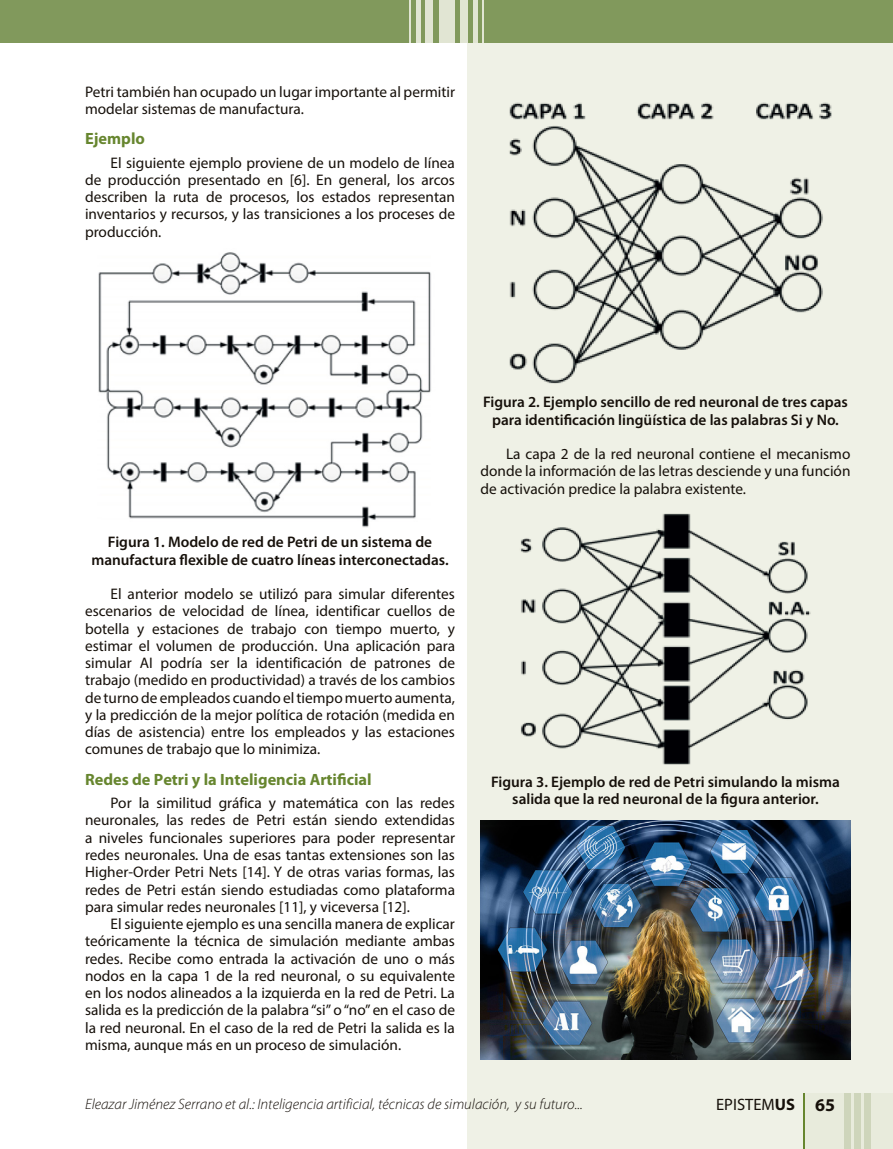
<style>
.page{position:relative;width:893px;height:1149px;background:#fff}
.page>*{position:absolute;margin:0;border:0;box-sizing:border-box;transform-origin:0 0}
.t1{font:16.5px "Myriad Pro";color:#16100a}
.t2{font:700 16.35px "Myriad Pro";color:#67862f}
.t3{font:15.3px/17.2px "Myriad Pro";color:#16100a;text-align:justify}
.t4{font:600 15.3px/17.2px "Myriad Pro";color:#16100a;text-align:center}
.t5{font:italic 300 15px "Myriad Pro";color:#16100a}
.s1{font-weight:700}
.s2{font-weight:700;font-size:18px}
</style>
<div class="page">
<div style="left:468px;top:0;width:425px;height:1148px;background:#eff1e6"></div>
<div style="left:0;top:0;width:893px;height:43px;background:#81995c"></div>
<div style="left:439px;top:0;width:16px;height:43px;background:#e1e5d3"></div>
<div style="left:460px;top:0;width:8px;height:43px;background:#e1e5d3"></div>
<div style="left:426px;top:0;width:7px;height:43px;background:#e1e5d3"></div>
<hr style="left:473px;top:0;width:4px;height:43px;background:#e1e5d3">
<hr style="left:482px;top:0;width:2px;height:43px;background:#e1e5d3">
<hr style="left:409px;top:0;width:1px;height:43px;background:#e1e5d3">
<hr style="left:416px;top:0;width:4px;height:43px;background:#e1e5d3">
<img style="left:480px;top:820px;width:370px;height:239px">
<img style="left:98px;top:252px;width:333px;height:276px">
<img style="left:509px;top:102px;width:323px;height:282px">
<img style="left:520px;top:513px;width:291px;height:252px">
<div style="left:804px;top:1092px;width:89px;height:56px;background:#e8ebdc"></div>
<div style="left:845px;top:1092px;width:6px;height:56px;background:#ced5bb"></div>
<div style="left:854px;top:1092px;width:6px;height:56px;background:#ced5bb"></div>
<div style="left:864px;top:1092px;width:6px;height:56px;background:#ced5bb"></div>
<hr style="left:804px;top:1092px;width:1px;height:56px;background:#67862f">
<p class="t3" style="left:85px;top:83px;width:371px">Petri también han ocupado un lugar importante al permitir modelar sistemas de manufactura.</p>
<p class="t2" style="left:85px;top:128px;width:61px">Ejemplo</p>
<p class="t3" style="left:85px;top:153px;width:371px;text-indent:26px">El siguiente ejemplo proviene de un modelo de línea de producción presentado en [6]. En general, los arcos describen la ruta de procesos, los estados representan inventarios y recursos, y las transiciones a los proceses de producción.</p>
<p class="t4" style="left:91px;top:533px;width:359px">Figura 1. Modelo de red de Petri de un sistema de manufactura flexible de cuatro líneas interconectadas.</p>
<p class="t3" style="left:85px;top:585px;width:371px;text-indent:26px">El anterior modelo se utilizó para simular diferentes escenarios de velocidad de línea, identificar cuellos de botella y estaciones de trabajo con tiempo muerto, y estimar el volumen de producción. Una aplicación para simular AI podría ser la identificación de patrones de trabajo (medido en productividad) a través de los cambios de turno de empleados cuando el tiempo muerto aumenta, y la predicción de la mejor política de rotación (medida en días de asistencia) entre los empleados y las estaciones comunes de trabajo que lo minimiza.</p>
<p class="t2" style="left:85px;top:768px;width:288px">Redes de Petri y la Inteligencia Artificial</p>
<p class="t3" style="left:85px;top:794px;width:371px;text-indent:26px">Por la similitud gráfica y matemática con las redes neuronales, las redes de Petri están siendo extendidas a niveles funcionales superiores para poder representar redes neuronales. Una de esas tantas extensiones son las Higher-Order Petri Nets [14]. Y de otras varias formas, las redes de Petri están siendo estudiadas como plataforma para simular redes neuronales [11], y viceversa [12].</p>
<p class="t3" style="left:85px;top:914px;width:371px;text-indent:26px">El siguiente ejemplo es una sencilla manera de explicar teóricamente la técnica de simulación mediante ambas redes. Recibe como entrada la activación de uno o más nodos en la capa 1 de la red neuronal, o su equivalente en los nodos alineados a la izquierda en la red de Petri. La salida es la predicción de la palabra “si” o “no” en el caso de la red neuronal. En el caso de la red de Petri la salida es la misma, aunque más en un proceso de simulación.</p>
<p class="t4" style="left:483px;top:393px;width:366px">Figura 2. Ejemplo sencillo de red neuronal de tres capas para identificación lingüística de las palabras Si y No.</p>
<p class="t3" style="left:481px;top:445px;width:371px;text-indent:26px">La capa 2 de la red neuronal contiene el mecanismo donde la información de las letras desciende y una función de activación predice la palabra existente.</p>
<p class="t4" style="left:491px;top:772px;width:350px">Figura 3. Ejemplo de red de Petri simulando la misma salida que la red neuronal de la figura anterior.</p>
<p class="t5" style="left:85px;top:1094px;width:499px">Eleazar Jiménez Serrano et al.: Inteligencia artificial, técnicas de simulación, y su futuro...</p>
<p class="t1" style="left:716px;top:1093px;width:120px">EPISTEM<span class="s1">US</span> <span class="s2">65</span></p>
</div>
